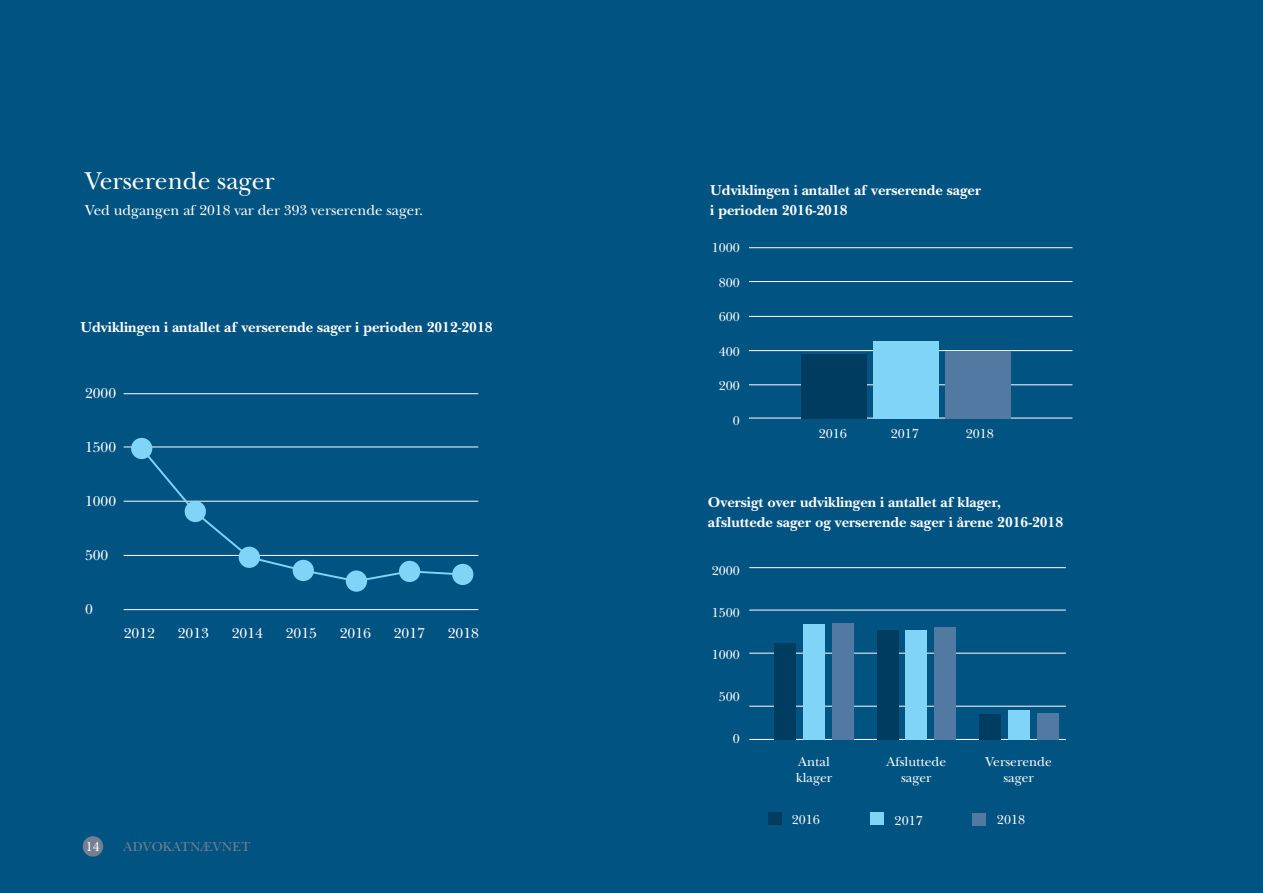
<style>
.page{position:relative;width:1263px;height:893px;background:#015382}
.page>*{position:absolute;margin:0;border:0;box-sizing:border-box;transform-origin:0 0}
.t1{font:25.5px "New Baskerville Std";color:#fff}
.t2{font:700 15px/19.5px "New Baskerville Std";color:#fff}
.t3{font:15px "New Baskerville Std";color:#fff}
.t4{font:14.4px "Minion Pro";color:#fff}
.t5{font:13.5px/16.2px "New Baskerville Std";color:#fff;text-align:center}
.t6{font:13.5px "New Baskerville Std";letter-spacing:.03em;color:#748090}
</style>
<div class="page">
<div style="left:768px;top:813px;width:13px;height:12px;background:#003b60"></div>
<div style="left:870px;top:813px;width:13px;height:12px;background:#80d4f7"></div>
<div style="left:972px;top:813px;width:13px;height:12px;background:#5179a2"></div>
<hr style="left:749px;top:247px;width:323px;height:1px;background:#fff">
<hr style="left:749px;top:281px;width:323px;height:1px;background:#fff">
<hr style="left:749px;top:316px;width:323px;height:1px;background:#fff">
<hr style="left:749px;top:350px;width:323px;height:1px;background:#fff">
<hr style="left:749px;top:384px;width:323px;height:1px;background:#fff">
<hr style="left:749px;top:418px;width:323px;height:1px;background:#fff">
<div style="left:801px;top:354px;width:65px;height:64px;background:#003b60"></div>
<div style="left:945px;top:351px;width:65px;height:67px;background:#5179a2"></div>
<div style="left:873px;top:341px;width:66px;height:77px;background:#80d4f7"></div>
<hr style="left:749px;top:567px;width:317px;height:1px;background:#fff">
<hr style="left:749px;top:610px;width:317px;height:1px;background:#fff">
<hr style="left:749px;top:653px;width:317px;height:1px;background:#fff">
<hr style="left:749px;top:706px;width:317px;height:1px;background:#fff">
<hr style="left:749px;top:739px;width:317px;height:1px;background:#fff">
<div style="left:774px;top:644px;width:22px;height:96px;background:#003b60"></div>
<div style="left:803px;top:624px;width:22px;height:116px;background:#80d4f7"></div>
<div style="left:832px;top:623px;width:22px;height:117px;background:#5179a2"></div>
<div style="left:877px;top:630px;width:21px;height:110px;background:#003b60"></div>
<div style="left:905px;top:630px;width:22px;height:110px;background:#80d4f7"></div>
<div style="left:934px;top:628px;width:22px;height:112px;background:#5179a2"></div>
<div style="left:979px;top:715px;width:22px;height:25px;background:#003b60"></div>
<div style="left:1037px;top:713px;width:21px;height:27px;background:#5179a2"></div>
<div style="left:1008px;top:710px;width:21px;height:30px;background:#80d4f7"></div>
<hr style="left:124px;top:501px;width:354px;height:1px;background:#fff">
<hr style="left:124px;top:555px;width:354px;height:1px;background:#fff">
<hr style="left:124px;top:609px;width:354px;height:1px;background:#fff">
<hr style="left:124px;top:447px;width:354px;height:1px;background:#fff">
<hr style="left:124px;top:393px;width:354px;height:1px;background:#fff">
<div style="left:131px;top:438px;width:21px;height:21px;background:#80d4f7;border-radius:50%"></div>
<div style="left:346px;top:570px;width:21px;height:22px;background:#80d4f7;border-radius:50%"></div>
<div style="left:452px;top:564px;width:21px;height:21px;background:#80d4f7;border-radius:50%"></div>
<svg style="left:139px;top:446px;width:326px;height:137px"></svg>
<div style="left:83px;top:836px;width:20px;height:21px;background:#748090;border-radius:50%"></div>
<h1 class="t1" style="left:85px;top:166px;width:191px">Verserende sager</h1>
<p class="t3" style="left:85px;top:201px;width:340px">Ved udgangen af 2018 var der 393 verserende sager.</p>
<p class="t2" style="left:81px;top:317px;width:414px">Udviklingen i antallet af verserende sager i perioden 2012-2018</p>
<p class="t3" style="left:85px;top:385px;width:33px">2000</p>
<p class="t3" style="left:85px;top:439px;width:33px">1500</p>
<p class="t3" style="left:85px;top:493px;width:33px">1000</p>
<p class="t3" style="left:85px;top:547px;width:25px">500</p>
<p class="t3" style="left:85px;top:601px;width:9px">0</p>
<p class="t3" style="left:124px;top:624px;width:33px">2012</p>
<p class="t3" style="left:178px;top:624px;width:33px">2013</p>
<p class="t3" style="left:232px;top:624px;width:33px">2014</p>
<p class="t3" style="left:286px;top:624px;width:33px">2015</p>
<p class="t3" style="left:340px;top:624px;width:33px">2016</p>
<p class="t3" style="left:394px;top:624px;width:33px">2017</p>
<p class="t3" style="left:448px;top:624px;width:33px">2018</p>
<p class="t4" style="left:86px;top:837px;width:15px">14</p>
<p class="t6" style="left:124px;top:839px;width:128px">ADVOKATNÆVNET</p>
<p class="t2" style="left:710px;top:180px;width:272px">Udviklingen i antallet af verserende sager i perioden 2016-2018</p>
<p class="t5" style="left:712px;top:240px;width:30px">1000</p>
<p class="t5" style="left:719px;top:274px;width:23px">800</p>
<p class="t5" style="left:719px;top:309px;width:23px">600</p>
<p class="t5" style="left:719px;top:343px;width:23px">400</p>
<p class="t5" style="left:719px;top:378px;width:23px">200</p>
<p class="t5" style="left:733px;top:412px;width:9px">0</p>
<p class="t5" style="left:819px;top:426px;width:30px">2016</p>
<p class="t5" style="left:891px;top:426px;width:30px">2017</p>
<p class="t5" style="left:966px;top:426px;width:30px">2018</p>
<p class="t2" style="left:708px;top:492px;width:357px">Oversigt over udviklingen i antallet af klager, afsluttede sager og verserende sager i årene 2016-2018</p>
<p class="t5" style="left:712px;top:562px;width:30px">2000</p>
<p class="t5" style="left:712px;top:604px;width:30px">1500</p>
<p class="t5" style="left:712px;top:646px;width:30px">1000</p>
<p class="t5" style="left:719px;top:688px;width:23px">500</p>
<p class="t5" style="left:733px;top:730px;width:9px">0</p>
<p class="t5" style="left:796px;top:754px;width:38px;text-align:left">Antal klager</p>
<p class="t5" style="left:886px;top:754px;width:61px">Afsluttede sager</p>
<p class="t5" style="left:985px;top:754px;width:68px">Verserende sager</p>
<p class="t5" style="left:792px;top:811px;width:30px">2016</p>
<p class="t5" style="left:895px;top:813px;width:30px">2017</p>
<p class="t5" style="left:997px;top:811px;width:30px">2018</p>
</div>
